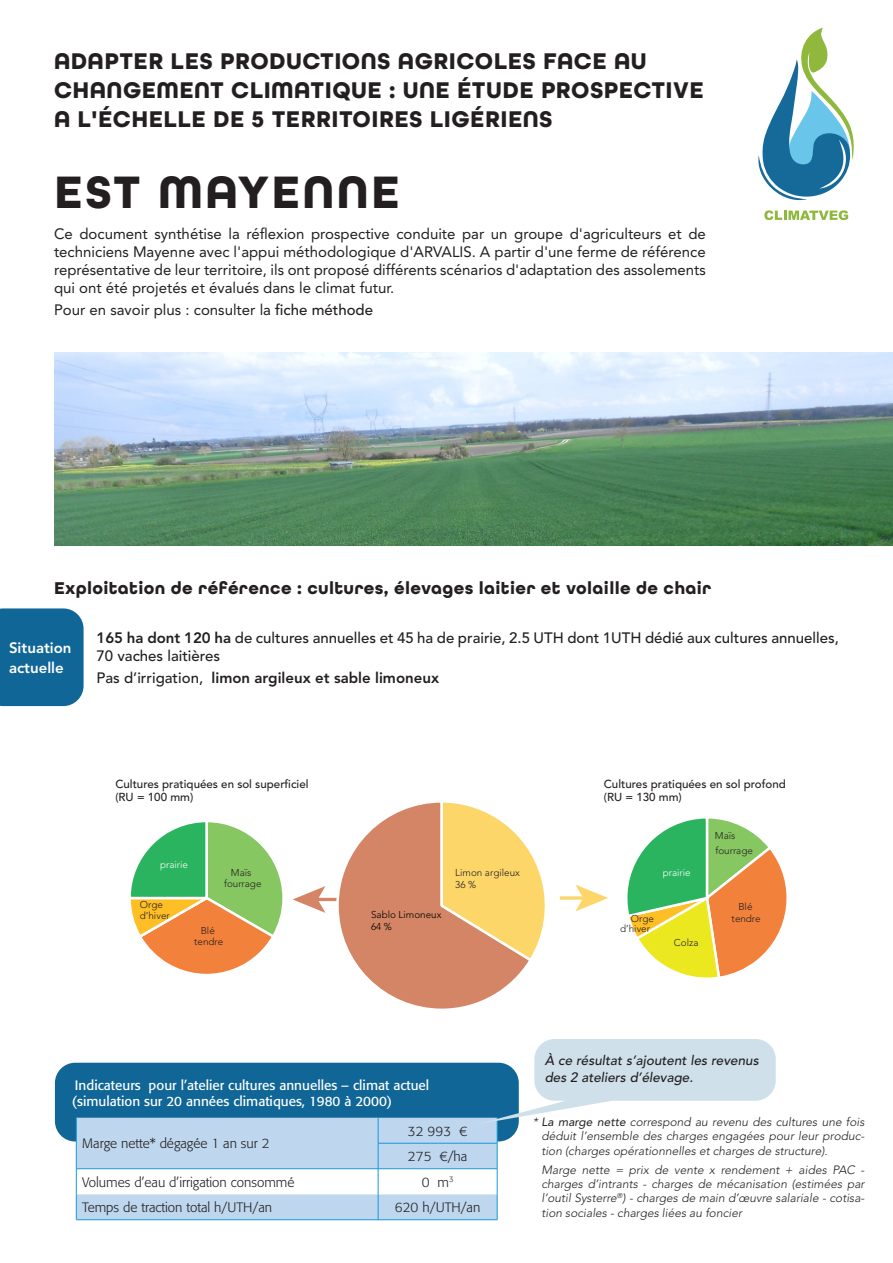
<style>
.page{position:relative;width:893px;height:1263px;background:#fff}
.page>*{position:absolute;margin:0;border:0;box-sizing:border-box;transform-origin:0 0}
.t1{font:700 48px "All Round Gothic";letter-spacing:.05em;color:#231f20}
.t2{font:700 24px/28.8px "All Round Gothic";letter-spacing:.02em;color:#231f20}
.t3{font:700 18px "All Round Gothic";letter-spacing:.02em;color:#231f20}
.t4{font:15px/18px "Avenir LT Std";color:#231f20;text-align:justify}
.t5{font:500 15px/18px "Avenir LT Std";color:#231f20}
.t6{font:800 15px "Avenir LT Std";color:#231f20}
.t7{font:800 15px "Avenir LT Std";color:#fff}
.t8{font:300 13.5px "Formata BQ";color:#231f20}
.t9{font:13.5px "Formata BQ";color:#fff}
.t10{font:italic 500 13.5px/16.2px "Avenir LT Std";color:#231f20}
.t11{font:italic 300 12px/14.4px "Avenir LT Std";color:#231f20;text-align:justify}
.t12{font:500 11.55px/13.8px "Avenir LT Std";color:#231f20}
.t13{font:300 9.9px/10.8px "Avenir LT Std";color:#231f20}
.t14{font:300 9.9px/11.9px "Avenir LT Std";color:#000001}
.t15{font:300 9.9px "Avenir LT Std";color:#fff}
.s1{font-weight:500}
.s2{font-weight:800}
.s3{font-weight:400}
</style>
<div class="page">
<img style="left:54px;top:353px;width:839px;height:192px">
<svg style="left:758px;top:28px;width:96px;height:173px"></svg>
<svg style="left:764px;top:210px;width:84px;height:10px"></svg>
<div style="left:0;top:608px;width:84px;height:98px;background:#0f6697"></div>
<hr style="left:316px;top:898px;width:28px;height:3px;background:#d38565">
<svg style="left:293px;top:886px;width:32px;height:27px"></svg>
<svg style="left:561px;top:896px;width:14px;height:4px"></svg>
<svg style="left:575px;top:884px;width:33px;height:27px"></svg>
<svg style="left:335px;top:802px;width:226px;height:207px"></svg>
<svg style="left:130px;top:822px;width:153px;height:152px"></svg>
<svg style="left:627px;top:818px;width:160px;height:160px"></svg>
<div style="left:55px;top:1063px;width:464px;height:78px;background:#0f6697;border-radius:20px"></div>
<svg style="left:76px;top:1039px;width:700px;height:181px"></svg>
<p class="t2" style="left:54px;top:47px;width:651px">ADAPTER LES PRODUCTIONS AGRICOLES FACE AU<br>CHANGEMENT CLIMATIQUE : UNE ÉTUDE PROSPECTIVE<br>A L'ÉCHELLE DE 5 TERRITOIRES LIGÉRIENS</p>
<p class="t1" style="left:54px;top:163px;width:347px">EST MAYENNE</p>
<p class="t4" style="left:54px;top:225px;width:653px">Ce document synthétise la réflexion prospective conduite par un groupe d'agriculteurs et de techniciens Mayenne avec l'appui méthodologique d'ARVALIS. A partir d'une ferme de référence représentative de leur territoire, ils ont proposé différents scénarios d'adaptation des assolements qui ont été projetés et évalués dans le climat futur.</p>
<p class="t4" style="left:54px;top:301px;width:321px">Pour en savoir plus : consulter la <span class="s1">fiche méthode</span></p>
<p class="t3" style="left:54px;top:578px;width:659px">Exploitation de référence : cultures, élevages laitier et volaille de chair</p>
<p class="t5" style="left:97px;top:629px;width:744px"><span class="s2">165 ha dont 120 ha</span> de cultures annuelles et 45 ha de prairie, 2.5 UTH dont 1UTH dédié aux cultures annuelles,<br>70 vaches laitières</p>
<p class="t6" style="left:97px;top:669px;width:344px"><span class="s1">Pas d’irrigation,</span> limon argileux et sable limoneux</p>
<p class="t7" style="left:9px;top:639px;width:64px">Situation</p>
<p class="t7" style="left:9px;top:659px;width:56px">actuelle</p>
<p class="t12" style="left:115px;top:777px;width:195px">Cultures pratiquées en sol superficiel (RU = 100 mm)</p>
<p class="t12" style="left:604px;top:777px;width:184px">Cultures pratiquées en sol profond (RU = 130 mm)</p>
<p class="t15" style="left:160px;top:858px;width:29px">prairie</p>
<p class="t13" style="left:140px;top:899px;width:31px">Orge d’hiver</p>
<p class="t13" style="left:224px;top:867px;width:39px;text-align:center">Maïs fourrage</p>
<p class="t13" style="left:194px;top:925px;width:31px;text-align:center">Blé tendre</p>
<p class="t14" style="left:371px;top:908px;width:72px">Sablo Limoneux<br>64 %</p>
<p class="t13" style="left:455px;top:867px;width:66px;line-height:11.9px">Limon argileux<br>36 %</p>
<p class="t15" style="left:663px;top:867px;width:29px">prairie</p>
<p class="t13" style="left:620px;top:913px;width:35px;text-indent:11px">Orge d’hiver</p>
<p class="t13" style="left:674px;top:937px;width:26px">Colza</p>
<p class="t13" style="left:715px;top:829px;width:40px;line-height:14.2px">Maïs fourrage</p>
<p class="t13" style="left:732px;top:901px;width:31px;line-height:11.2px;text-align:center">Blé tendre</p>
<p class="t9" style="left:75px;top:1077px;width:356px">Indicateurs pour l’atelier cultures annuelles – climat actuel</p>
<p class="t9" style="left:72px;top:1093px;width:322px">(simulation sur 20 années climatiques, 1980 à 2000)</p>
<p class="t8" style="left:82px;top:1135px;width:189px">Marge nette* dégagée 1 an sur 2</p>
<p class="t8" style="left:408px;top:1123px;width:61px">32 993 €</p>
<p class="t8" style="left:408px;top:1148px;width:61px">275 €/ha</p>
<p class="t8" style="left:82px;top:1174px;width:214px">Volumes d’eau d’irrigation consommé</p>
<p class="t8" style="left:422px;top:1174px;width:33px">0 m<sup>3</sup></p>
<p class="t8" style="left:82px;top:1199px;width:191px">Temps de traction total h/UTH/an</p>
<p class="t8" style="left:395px;top:1199px;width:87px">620 h/UTH/an</p>
<p class="t10" style="left:545px;top:1053px;width:216px">À ce résultat s’ajoutent les revenus des 2 ateliers d’élevage.</p>
<p class="t11" style="left:541px;top:1115px;width:325px;text-indent:-8px">* <span class="s3">La marge nette</span> correspond au revenu des cultures une fois déduit l’ensemble des charges engagées pour leur produc&shy;tion (charges opérationnelles et charges de structure).</p>
<p class="t11" style="left:541px;top:1162px;width:325px">Marge nette = prix de vente x rendement + aides PAC - charges d’intrants - charges de mécanisation (estimées par l’outil Systerre<sup>®</sup>) - charges de main d’œuvre salariale - cotisa&shy;tion sociales - charges liées au foncier</p>
</div>
